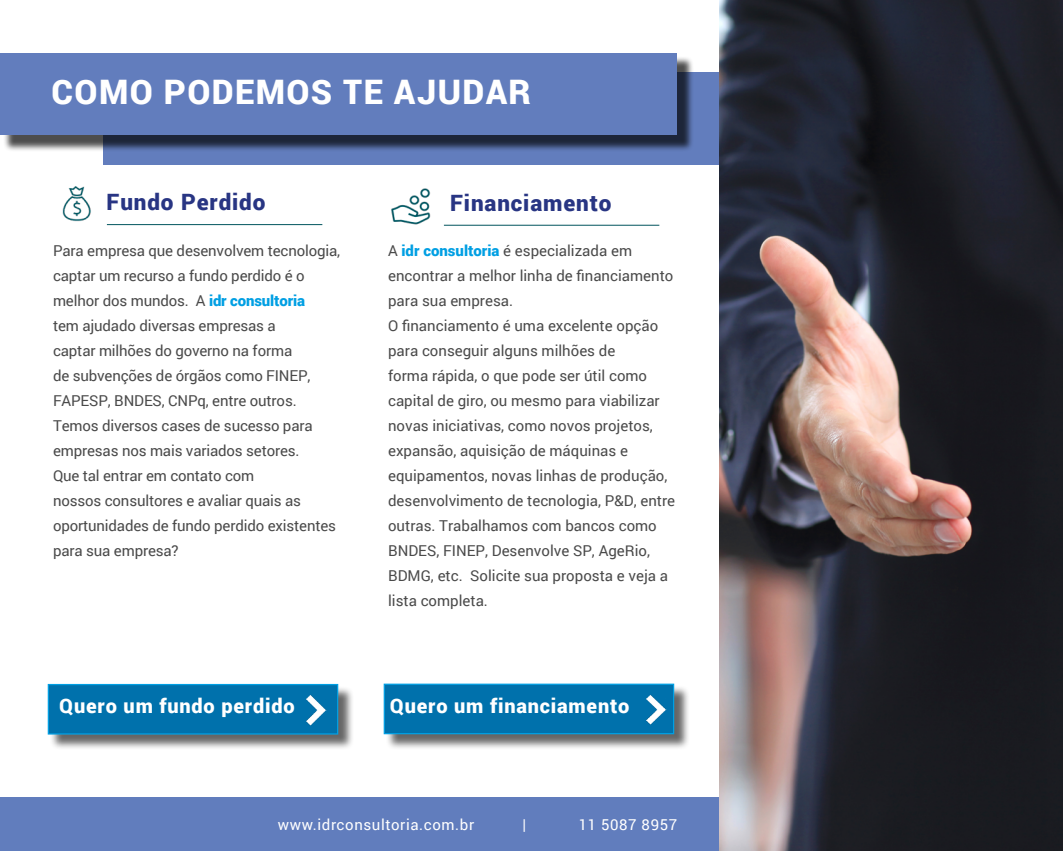
<style>
.page{position:relative;width:1063px;height:851px;background:#fff}
.page>*{position:absolute;margin:0;border:0;box-sizing:border-box;transform-origin:0 0}
.t1{font:900 33.75px "Roboto";letter-spacing:.04em;color:#fff}
.t2{font:900 22.5px "Roboto";letter-spacing:.04em;color:#283583}
.t3{font:900 20px "Roboto";letter-spacing:.04em;color:#fff}
.t4{font:15px/25px "Roboto";color:#4a4a4a}
.t5{font:15px "Roboto";letter-spacing:.04em;color:#fff}
.s1{font-weight:900;color:#009fe3}
</style>
<div class="page">
<div style="left:103px;top:73px;width:616px;height:92px;background:#627dbd"></div>
<div style="left:3px;top:56px;width:691px;height:96px;background:#000;opacity:.7"></div>
<div style="left:0;top:53px;width:677px;height:82px;background:#627dbd"></div>
<div style="left:0;top:797px;width:719px;height:53px;background:#617dbd"></div>
<img style="left:719px;top:0;width:344px;height:850px">
<div style="left:49px;top:685px;width:305px;height:65px;background:#000;opacity:.6"></div>
<div style="left:48px;top:683px;width:290px;height:51px;background:#0071ac;border:1px solid #009fe3"></div>
<div style="left:385px;top:685px;width:305px;height:65px;background:#000;opacity:.6"></div>
<div style="left:384px;top:683px;width:290px;height:51px;background:#0071ac;border:1px solid #009fe3"></div>
<img style="left:647px;top:695px;width:20px;height:30px">
<img style="left:306px;top:695px;width:20px;height:31px">
<img style="left:391px;top:188px;width:40px;height:37px">
<img style="left:62px;top:186px;width:29px;height:36px">
<hr style="left:107px;top:224px;width:215px;height:1px;background:#00545d">
<hr style="left:444px;top:225px;width:215px;height:1px;background:#00545d">
<h1 class="t1" style="left:52px;top:68px;width:481px">COMO PODEMOS TE AJUDAR</h1>
<h2 class="t2" style="left:106px;top:186px;width:161px">Fundo Perdido</h2>
<h2 class="t2" style="left:450px;top:186px;width:163px">Financiamento</h2>
<p class="t4" style="left:53px;top:237px;width:289px">Para empresa que desenvolvem tecnologia, captar um recurso a fundo perdido é o melhor dos mundos. A <span class="s1">idr consultoria<br></span>tem ajudado diversas empresas a<br>captar milhões do governo na forma<br>de subvenções de órgãos como FINEP, FAPESP, BNDES, CNPq, entre outros.<br>Temos diversos cases de sucesso para empresas nos mais variados setores.<br>Que tal entrar em contato com<br>nossos consultores e avaliar quais as oportunidades de fundo perdido existentes para sua empresa?</p>
<p class="t4" style="left:388px;top:237px;width:289px">A <span class="s1">idr consultoria</span> é especializada em encontrar a melhor linha de financiamento para sua empresa.<br>O financiamento é uma excelente opção para conseguir alguns milhões de<br>forma rápida, o que pode ser útil como capital de giro, ou mesmo para viabilizar novas iniciativas, como novos projetos, expansão, aquisição de máquinas e equipamentos, novas linhas de produção, desenvolvimento de tecnologia, P&amp;D, entre outras. Trabalhamos com bancos como BNDES, FINEP, Desenvolve SP, AgeRio, BDMG, etc. Solicite sua proposta e veja a lista completa.</p>
<h3 class="t3" style="left:59px;top:691px;width:237px">Quero um fundo perdido</h3>
<h3 class="t3" style="left:390px;top:692px;width:241px">Quero um financiamento</h3>
<p class="t5" style="left:278px;top:813px;width:198px">www.idrconsultoria.com.br</p>
<p class="t5" style="left:522px;top:813px;width:5px">|</p>
<p class="t5" style="left:579px;top:813px;width:100px">11 5087 8957</p>
</div>
